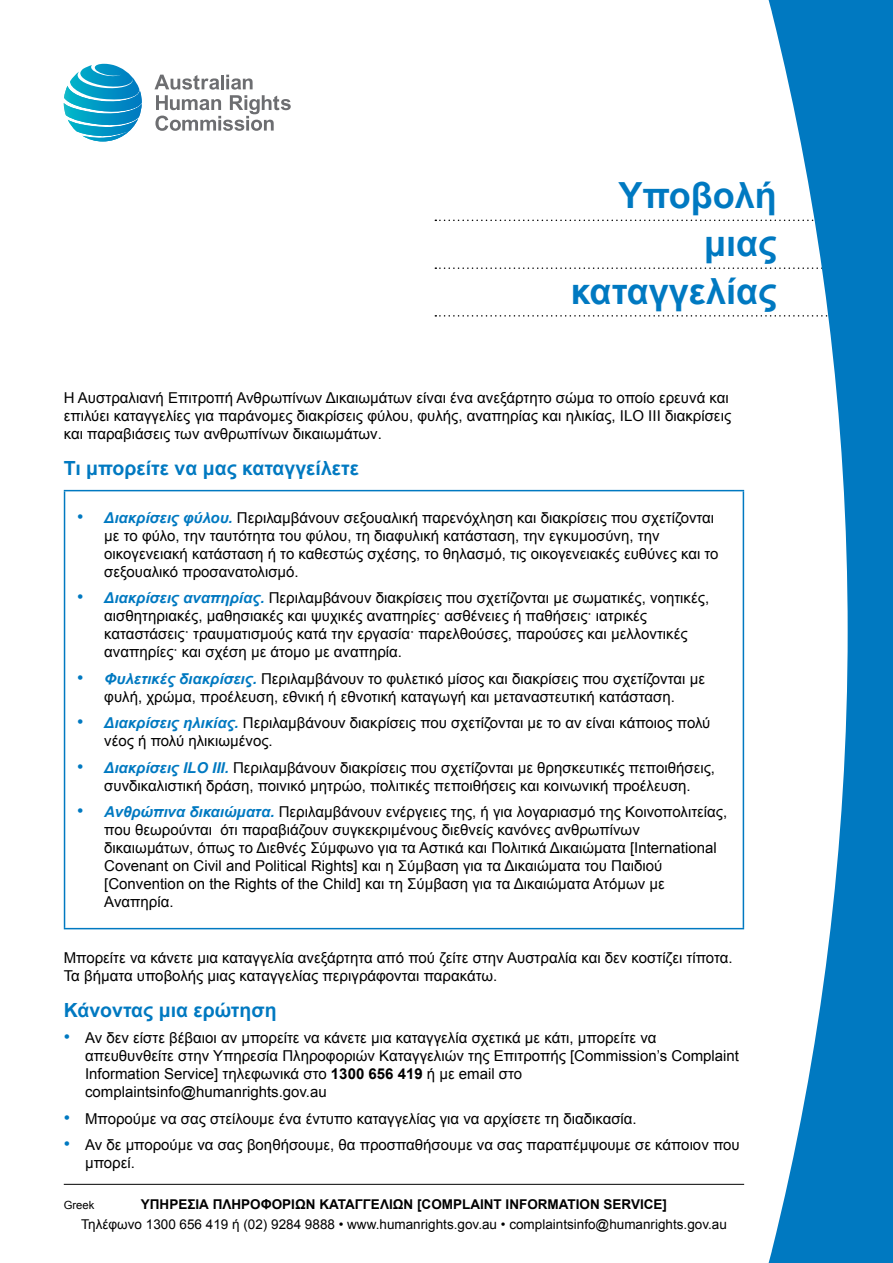
<style>
.page{position:relative;width:893px;height:1263px;background:#fff}
.page>*{position:absolute;margin:0;border:0;box-sizing:border-box;transform-origin:0 0}
.t1{font:700 36px/48px "Arial";color:#0079c1;text-align:right}
.t2{font:700 19.5px "Arial";color:#0079c1}
.t3{font:15px/18px "Arial";color:#000}
.t4{font:13.5px "Arial";color:#000}
.t5{font:700 13.5px "Arial";color:#000}
.t6{font:11.25px "Arial";color:#000}
.s1{font-size:18px;color:#0079c1}
.s2{font-weight:700;font-style:italic;color:#0079c1}
.s3{font-weight:700}
</style>
<div class="page">
<hr style="left:64px;top:1184px;width:680px;height:1px;background:#000">
<svg style="left:435px;top:267px;width:327px;height:2px"></svg>
<svg style="left:435px;top:315px;width:327px;height:2px"></svg>
<svg style="left:435px;top:220px;width:327px;height:1px"></svg>
<svg style="left:64px;top:64px;width:78px;height:77px"></svg>
<svg style="left:154px;top:75px;width:137px;height:56px"></svg>
<hr style="left:64px;top:490px;width:680px;height:1px;background:#0079c1">
<hr style="left:64px;top:491px;width:1px;height:437px;background:#0079c1">
<hr style="left:743px;top:491px;width:1px;height:437px;background:#0079c1">
<hr style="left:64px;top:928px;width:680px;height:1px;background:#0079c1">
<svg style="left:765px;top:0;width:128px;height:1263px;fill:#0079c1"></svg>
<h1 class="t1" style="left:571px;top:173px;width:208px">Υποβολή μιας καταγγελίας</h1>
<p class="t3" style="left:64px;top:389px;width:669px">Η Αυστραλιανή Επιτροπή Ανθρωπίνων Δικαιωμάτων είναι ένα ανεξάρτητο σώμα το οποίο ερευνά και επιλύει καταγγελίες για παράνομες διακρίσεις φύλου, φυλής, αναπηρίας και ηλικίας, ILO III διακρίσεις και παραβιάσεις των ανθρωπίνων δικαιωμάτων.</p>
<h2 class="t2" style="left:64px;top:456px;width:297px">Τι μπορείτε να μας καταγγείλετε</h2>
<p class="t3" style="left:104px;top:509px;width:616px;text-indent:-27px"><span class="s1">•</span> <span class="s2">Διακρίσεις φύλου.</span> Περιλαμβάνουν σεξουαλική παρενόχληση και διακρίσεις που σχετίζονται με το φύλο, την ταυτότητα του φύλου, τη διαφυλική κατάσταση, την εγκυμοσύνη, την οικογενειακή κατάσταση ή το καθεστώς σχέσης, το θηλασμό, τις οικογενειακές ευθύνες και το σεξουαλικό προσανατολισμό.</p>
<p class="t3" style="left:104px;top:589px;width:606px;text-indent:-27px"><span class="s1">•</span> <span class="s2">Διακρίσεις αναπηρίας.</span> Περιλαμβάνουν διακρίσεις που σχετίζονται με σωματικές, νοητικές, αισθητηριακές, μαθησιακές και ψυχικές αναπηρίες· ασθένειες ή παθήσεις· ιατρικές καταστάσεις· τραυματισμούς κατά την εργασία· παρελθούσες, παρούσες και μελλοντικές αναπηρίες· και σχέση με άτομο με αναπηρία.</p>
<p class="t3" style="left:77px;top:670px;width:629px;text-align:center"><span class="s1">•</span> <span class="s2">Φυλετικές διακρίσεις.</span> Περιλαμβάνουν το φυλετικό μίσος και διακρίσεις που σχετίζονται με φυλή, χρώμα, προέλευση, εθνική ή εθνοτική καταγωγή και μεταναστευτική κατάσταση.</p>
<p class="t3" style="left:104px;top:714px;width:608px;text-indent:-27px"><span class="s1">•</span> <span class="s2">Διακρίσεις ηλικίας.</span> Περιλαμβάνουν διακρίσεις που σχετίζονται με το αν είναι κάποιος πολύ νέος ή πολύ ηλικιωμένος.</p>
<p class="t3" style="left:77px;top:759px;width:639px;text-align:center"><span class="s1">•</span> <span class="s2">Διακρίσεις ILO III.</span> Περιλαμβάνουν διακρίσεις που σχετίζονται με θρησκευτικές πεποιθήσεις, συνδικαλιστική δράση, ποινικό μητρώο, πολιτικές πεποιθήσεις και κοινωνική προέλευση.</p>
<p class="t3" style="left:104px;top:803px;width:625px;text-indent:-27px"><span class="s1">•</span> <span class="s2">Ανθρώπινα δικαιώματα.</span> Περιλαμβάνουν ενέργειες της, ή για λογαριασμό της Κοινοπολιτείας, που θεωρούνται ότι παραβιάζουν συγκεκριμένους διεθνείς κανόνες ανθρωπίνων δικαιωμάτων, όπως το Διεθνές Σύμφωνο για τα Αστικά και Πολιτικά Δικαιώματα [International Covenant on Civil and Political Rights] και η Σύμβαση για τα Δικαιώματα του Παιδιού [Convention on the Rights of the Child] και τη Σύμβαση για τα Δικαιώματα Ατόμων με Αναπηρία.</p>
<p class="t3" style="left:64px;top:948px;width:670px">Μπορείτε να κάνετε μια καταγγελία ανεξάρτητα από πού ζείτε στην Αυστραλία και δεν κοστίζει τίποτα.<br>Τα βήματα υποβολής μιας καταγγελίας περιγράφονται παρακάτω.</p>
<h2 class="t2" style="left:64px;top:997px;width:214px">Κάνοντας μια ερώτηση</h2>
<p class="t3" style="left:85px;top:1029px;width:655px;text-indent:-21px"><span class="s1">•</span> Αν δεν είστε βέβαιοι αν μπορείτε να κάνετε μια καταγγελία σχετικά με κάτι, μπορείτε να απευθυνθείτε στην Υπηρεσία Πληροφοριών Καταγγελιών της Επιτροπής [Commission’s Complaint Information Service] τηλεφωνικά στο <span class="s3">1300 656 419</span> ή με email στο complaintsinfo@humanrights.gov.au</p>
<p class="t3" style="left:64px;top:1110px;width:574px"><span class="s1">•</span> Μπορούμε να σας στείλουμε ένα έντυπο καταγγελίας για να αρχίσετε τη διαδικασία.</p>
<p class="t3" style="left:85px;top:1136px;width:656px;text-indent:-21px"><span class="s1">•</span> Αν δε μπορούμε να σας βοηθήσουμε, θα προσπαθήσουμε να σας παραπέμψουμε σε κάποιον που μπορεί.</p>
<p class="t5" style="left:141px;top:1195px;width:528px">ΥΠΗΡΕΣΙΑ ΠΛΗΡΟΦΟΡΙΩΝ ΚΑΤΑΓΓΕΛΙΩΝ [COMPLAINT INFORMATION SERVICE]</p>
<p class="t4" style="left:81px;top:1216px;width:647px">Τηλέφωνο 1300 656 419 ή (02) 9284 9888 • www.humanrights.gov.au • complaintsinfo@humanrights.gov.au</p>
<p class="t6" style="left:64px;top:1198px;width:32px">Greek</p>
</div>
